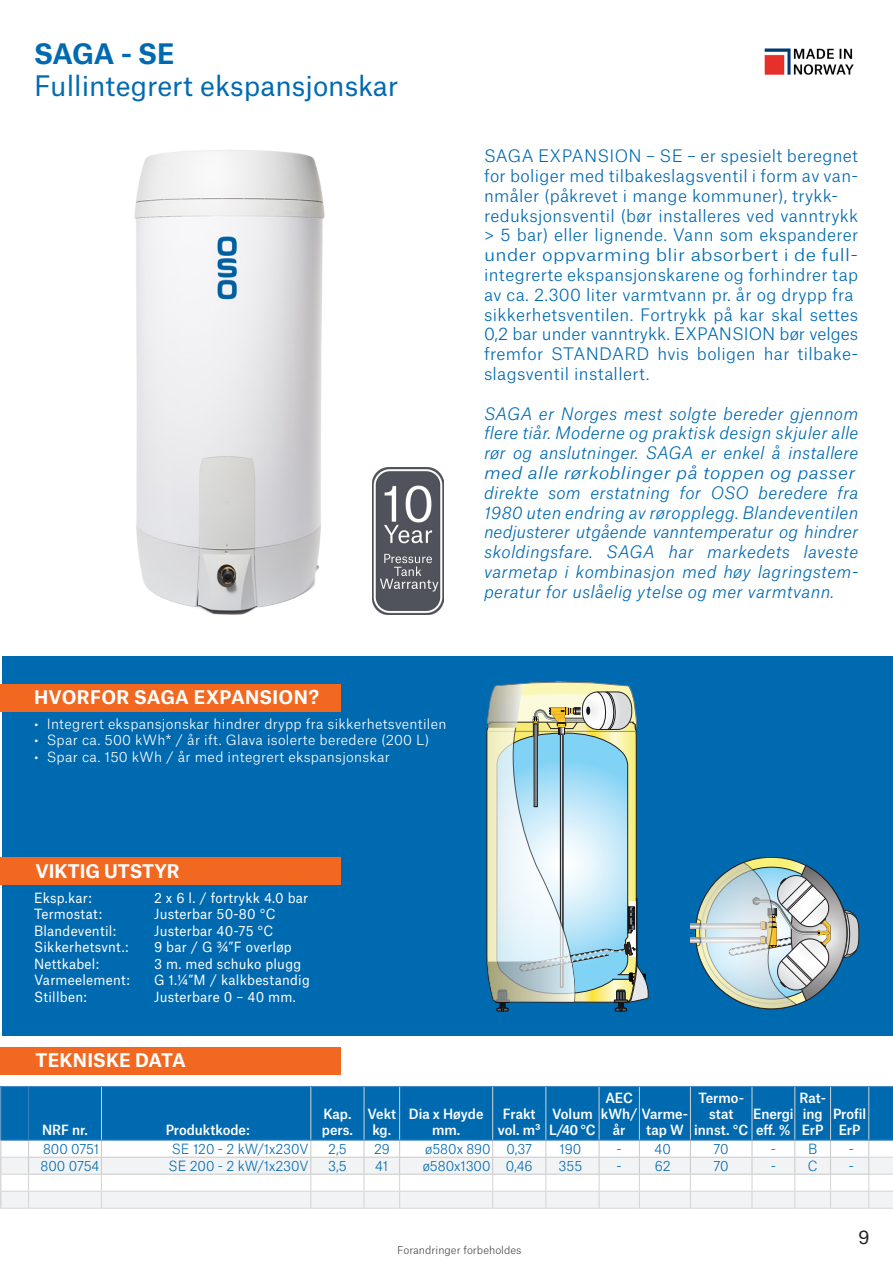
<style>
.page{position:relative;width:893px;height:1263px;background:#fff}
.page>*{position:absolute;margin:0;border:0;box-sizing:border-box;transform-origin:0 0}
.Overskrift_2{font:27px "Atlas Grotesk";color:#006ab1}
.Sideoverskrift_OSO_B{font:700 27px "Atlas Grotesk";letter-spacing:-.01em;color:#006ab1}
.Brødtekst__-_oso_blu{font:700 18px "Atlas Grotesk";letter-spacing:.01em;color:#fff}
.t1{font:18px "Atlas Grotesk";color:#231f20}
.Brødtekst__-_oso_blu-2{font:300 16.5px/19.8px "Atlas Grotesk";letter-spacing:.02em;color:#006ab1;text-align:justify}
.Brødtekst__-_oso_blu-3{font:italic 300 16.5px/19.8px "Atlas Grotesk";letter-spacing:.02em;color:#006ab1}
.Faktatekst_85{font:13.5px "Atlas Grotesk";letter-spacing:.02em;color:#fff;scale:.95 1}
.t2{font:300 13.5px "Atlas Grotesk";letter-spacing:.02em;color:#fff}
.Tabell_heading{font:500 13.5px/16.2px "Atlas Grotesk";color:#fff;text-align:center;scale:.95 1}
.Tabell_tekst{font:300 13.5px "Atlas Grotesk";color:#006ab1;scale:.95 1}
.t3{font:300 10.5px "Atlas Grotesk";color:#4b4c4d}
</style>
<div class="page">
<hr style="left:0;top:656px;width:1px;height:380px;background:#006ab1">
<div style="left:2px;top:656px;width:891px;height:380px;background:#006ab1"></div>
<div style="left:0;top:857px;width:340px;height:27px;background:#f36821"></div>
<div style="left:0;top:1047px;width:340px;height:28px;background:#f36821"></div>
<div style="left:0;top:684px;width:340px;height:27px;background:#f36821"></div>
<img style="left:764px;top:48px;width:90px;height:27px">
<img style="left:372px;top:467px;width:71px;height:147px">
<svg style="left:486px;top:682px;width:162px;height:329px;background:#afcdd0"></svg>
<img style="left:134px;top:150px;width:191px;height:465px">
<svg style="left:690px;top:937px;width:6px;height:5px"></svg>
<svg style="left:690px;top:923px;width:6px;height:5px"></svg>
<svg style="left:696px;top:862px;width:163px;height:147px"></svg>
<hr style="left:0;top:1087px;width:1px;height:53px;background:#d3d4d3">
<div style="left:2px;top:1087px;width:891px;height:53px;background:#006ab1"></div>
<hr style="left:101px;top:1087px;width:1px;height:53px;background:#d3d4d3">
<hr style="left:310px;top:1087px;width:1px;height:53px;background:#d3d4d3">
<hr style="left:364px;top:1087px;width:1px;height:53px;background:#d3d4d3">
<hr style="left:399px;top:1087px;width:1px;height:53px;background:#d3d4d3">
<hr style="left:492px;top:1087px;width:1px;height:53px;background:#d3d4d3">
<hr style="left:545px;top:1087px;width:1px;height:53px;background:#d3d4d3">
<hr style="left:599px;top:1087px;width:1px;height:53px;background:#d3d4d3">
<hr style="left:639px;top:1087px;width:1px;height:53px;background:#d3d4d3">
<hr style="left:690px;top:1087px;width:1px;height:53px;background:#d3d4d3">
<hr style="left:752px;top:1087px;width:1px;height:53px;background:#d3d4d3">
<hr style="left:794px;top:1087px;width:1px;height:53px;background:#d3d4d3">
<hr style="left:830px;top:1087px;width:1px;height:53px;background:#d3d4d3">
<hr style="left:868px;top:1087px;width:1px;height:53px;background:#d3d4d3">
<svg style="left:0;top:1086px;width:29px;height:1px"></svg>
<hr style="left:1px;top:1087px;width:1px;height:53px;background:#3a82c0">
<hr style="left:29px;top:1086px;width:72px;height:1px;background:#3a82c0">
<hr style="left:28px;top:1087px;width:1px;height:53px;background:#3a82c0">
<hr style="left:101px;top:1086px;width:210px;height:1px;background:#3a82c0">
<hr style="left:311px;top:1086px;width:53px;height:1px;background:#3a82c0">
<hr style="left:364px;top:1086px;width:36px;height:1px;background:#3a82c0">
<hr style="left:400px;top:1086px;width:93px;height:1px;background:#3a82c0">
<hr style="left:493px;top:1086px;width:53px;height:1px;background:#3a82c0">
<hr style="left:546px;top:1086px;width:53px;height:1px;background:#3a82c0">
<hr style="left:599px;top:1086px;width:40px;height:1px;background:#3a82c0">
<hr style="left:639px;top:1086px;width:51px;height:1px;background:#3a82c0">
<hr style="left:690px;top:1086px;width:62px;height:1px;background:#3a82c0">
<hr style="left:752px;top:1086px;width:43px;height:1px;background:#3a82c0">
<hr style="left:795px;top:1086px;width:35px;height:1px;background:#3a82c0">
<hr style="left:830px;top:1086px;width:39px;height:1px;background:#3a82c0">
<svg style="left:869px;top:1086px;width:24px;height:1px"></svg>
<svg style="left:0;top:1140px;width:893px;height:69px"></svg>
<p class="Sideoverskrift_OSO_B" style="left:34px;top:31px;width:142px">SAGA - SE</p>
<p class="Overskrift_2" style="left:34px;top:64px;width:366px">Fullintegrert ekspansjonskar</p>
<p class="Brødtekst__-_oso_blu" style="left:34px;top:682px;width:286px">HVORFOR SAGA EXPANSION?</p>
<p class="t2" style="left:34px;top:713px;width:414px">• Integrert ekspansjonskar hindrer drypp fra sikkerhetsventilen</p>
<p class="t2" style="left:34px;top:729px;width:397px">• Spar ca. 500 kWh* / år ift. Glava isolerte beredere (200 L)</p>
<p class="t2" style="left:34px;top:746px;width:357px">• Spar ca. 150 kWh / år med integrert ekspansjonskar</p>
<p class="Brødtekst__-_oso_blu-2" style="left:484px;top:144px;width:376px">SAGA EXPANSION – SE – er spesielt beregnet for boliger med tilbakeslagsventil i form av van&shy;nmåler (påkrevet i mange kommuner), trykk-</p>
<p class="Brødtekst__-_oso_blu-2" style="left:484px;top:204px;width:376px">reduksjonsventil (bør installeres ved vanntrykk &gt; 5 bar) eller lignende. Vann som ekspanderer under oppvarming blir absorbert i de full-</p>
<p class="Brødtekst__-_oso_blu-2" style="left:484px;top:263px;width:376px">integrerte ekspansjonskarene og forhindrer tap av ca. 2.300 liter varmtvann pr. år og drypp fra</p>
<p class="Brødtekst__-_oso_blu-2" style="left:484px;top:303px;width:376px">sikkerhetsventilen. Fortrykk på kar skal settes 0,2 bar under vanntrykk. EXPANSION bør velges fremfor STANDARD hvis boligen har tilbake&shy;slagsventil installert.</p>
<p class="Brødtekst__-_oso_blu-3" style="left:484px;top:402px;width:376px">SAGA er Norges mest solgte bereder gjennom flere tiår. Moderne og praktisk design skjuler alle rør og anslutninger. SAGA er enkel å installere med alle rørkoblinger på toppen og passer direkte som erstatning for OSO beredere fra 1980 uten endring av røropplegg. Blandeventilen nedjusterer utgående vanntemperatur og hindrer skoldingsfare. SAGA har markedets laveste varmetap i kombinasjon med høy lagringstem&shy;peratur for uslåelig ytelse og mer varmtvann.</p>
<p class="Brødtekst__-_oso_blu" style="left:36px;top:856px;width:146px">VIKTIG UTSTYR</p>
<p class="Faktatekst_85" style="left:34px;top:887px;width:62px">Eksp.kar:</p>
<p class="Faktatekst_85" style="left:154px;top:887px;width:164px">2 x 6 l. / fortrykk 4.0 bar</p>
<p class="Faktatekst_85" style="left:34px;top:903px;width:73px">Termostat:</p>
<p class="Faktatekst_85" style="left:154px;top:903px;width:130px">Justerbar 50-80 °C</p>
<p class="Faktatekst_85" style="left:34px;top:920px;width:88px">Blandeventil:</p>
<p class="Faktatekst_85" style="left:154px;top:920px;width:127px">Justerbar 40-75 °C</p>
<p class="Faktatekst_85" style="left:34px;top:936px;width:101px">Sikkerhetsvnt.:</p>
<p class="Faktatekst_85" style="left:154px;top:936px;width:147px">9 bar / G 3/4”F overløp</p>
<p class="Faktatekst_85" style="left:34px;top:953px;width:70px">Nettkabel:</p>
<p class="Faktatekst_85" style="left:154px;top:953px;width:156px">3 m. med schuko plugg</p>
<p class="Faktatekst_85" style="left:34px;top:969px;width:102px">Varmeelement:</p>
<p class="Faktatekst_85" style="left:154px;top:969px;width:166px">G 1.1/4”M / kalkbestandig</p>
<p class="Faktatekst_85" style="left:34px;top:986px;width:57px">Stillben:</p>
<p class="Faktatekst_85" style="left:154px;top:986px;width:151px">Justerbare 0 – 40 mm.</p>
<p class="Brødtekst__-_oso_blu" style="left:36px;top:1045px;width:152px">TEKNISKE DATA</p>
<p class="Tabell_heading" style="left:42px;top:1120px;width:50px">NRF nr.</p>
<p class="Tabell_heading" style="left:166px;top:1120px;width:90px">Produktkode:</p>
<p class="Tabell_heading" style="left:323px;top:1104px;width:31px">Kap.</p>
<p class="Tabell_heading" style="left:322px;top:1120px;width:34px">pers.</p>
<p class="Tabell_heading" style="left:367px;top:1104px;width:32px">Vekt</p>
<p class="Tabell_heading" style="left:372px;top:1120px;width:21px">kg.</p>
<p class="Tabell_heading" style="left:409px;top:1104px;width:80px">Dia x Høyde</p>
<p class="Tabell_heading" style="left:432px;top:1120px;width:31px">mm.</p>
<p class="Tabell_heading" style="left:605px;top:1088px;width:31px">AEC</p>
<p class="Tabell_heading" style="left:613px;top:1104px;width:81px;text-align:left;text-indent:-12px">kWh/ Varme&shy;år</p>
<p class="Tabell_heading" style="left:698px;top:1088px;width:50px">Termo&shy;stat</p>
<p class="Tabell_heading" style="left:694px;top:1120px;width:58px">innst. °C</p>
<p class="Tabell_heading" style="left:799px;top:1088px;width:30px;text-align:left">Rat&shy;ing</p>
<p class="Tabell_heading" style="left:802px;top:1120px;width:25px">ErP</p>
<p class="Tabell_heading" style="left:498px;top:1104px;width:47px">Frakt vol. m³</p>
<p class="Tabell_heading" style="left:552px;top:1104px;width:44px">Volum</p>
<p class="Tabell_heading" style="left:753px;top:1104px;width:44px">Energi</p>
<p class="Tabell_heading" style="left:756px;top:1120px;width:38px">eff. %</p>
<p class="Tabell_heading" style="left:549px;top:1120px;width:50px">L/40 °C</p>
<p class="Tabell_heading" style="left:646px;top:1120px;width:41px">tap W</p>
<p class="Tabell_heading" style="left:833px;top:1104px;width:36px">Profil</p>
<p class="Tabell_heading" style="left:839px;top:1120px;width:25px">ErP</p>
<p class="Tabell_tekst" style="left:43px;top:1138px;width:61px">800 0751</p>
<p class="Tabell_tekst" style="left:172px;top:1138px;width:146px">SE 120 - 2 kW/1x230V</p>
<p class="Tabell_tekst" style="left:328px;top:1138px;width:21px">2,5</p>
<p class="Tabell_tekst" style="left:374px;top:1138px;width:18px">29</p>
<p class="Tabell_tekst" style="left:425px;top:1138px;width:70px">ø580x 890</p>
<p class="Tabell_tekst" style="left:507px;top:1138px;width:28px">0,37</p>
<p class="Tabell_tekst" style="left:559px;top:1138px;width:24px">190</p>
<p class="Tabell_tekst" style="left:617px;top:1138px;width:7px">-</p>
<p class="Tabell_tekst" style="left:655px;top:1138px;width:19px">40</p>
<p class="Tabell_tekst" style="left:714px;top:1138px;width:17px">70</p>
<p class="Tabell_tekst" style="left:771px;top:1138px;width:7px">-</p>
<p class="Tabell_tekst" style="left:808px;top:1138px;width:11px">B</p>
<p class="Tabell_tekst" style="left:849px;top:1138px;width:7px">-</p>
<p class="Tabell_tekst" style="left:41px;top:1155px;width:63px">800 0754</p>
<p class="Tabell_tekst" style="left:169px;top:1155px;width:149px">SE 200 - 2 kW/1x230V</p>
<p class="Tabell_tekst" style="left:328px;top:1155px;width:21px">3,5</p>
<p class="Tabell_tekst" style="left:375px;top:1155px;width:15px">41</p>
<p class="Tabell_tekst" style="left:423px;top:1155px;width:73px">ø580x1300</p>
<p class="Tabell_tekst" style="left:506px;top:1155px;width:30px">0,46</p>
<p class="Tabell_tekst" style="left:558px;top:1155px;width:26px">355</p>
<p class="Tabell_tekst" style="left:617px;top:1155px;width:7px">-</p>
<p class="Tabell_tekst" style="left:655px;top:1155px;width:18px">62</p>
<p class="Tabell_tekst" style="left:714px;top:1155px;width:17px">70</p>
<p class="Tabell_tekst" style="left:771px;top:1155px;width:7px">-</p>
<p class="Tabell_tekst" style="left:808px;top:1155px;width:12px">C</p>
<p class="Tabell_tekst" style="left:849px;top:1155px;width:7px">-</p>
<p class="t3" style="left:397px;top:1241px;width:126px">Forandringer forbeholdes</p>
<p class="t1" style="left:858px;top:1222px;width:13px">9</p>
</div>
